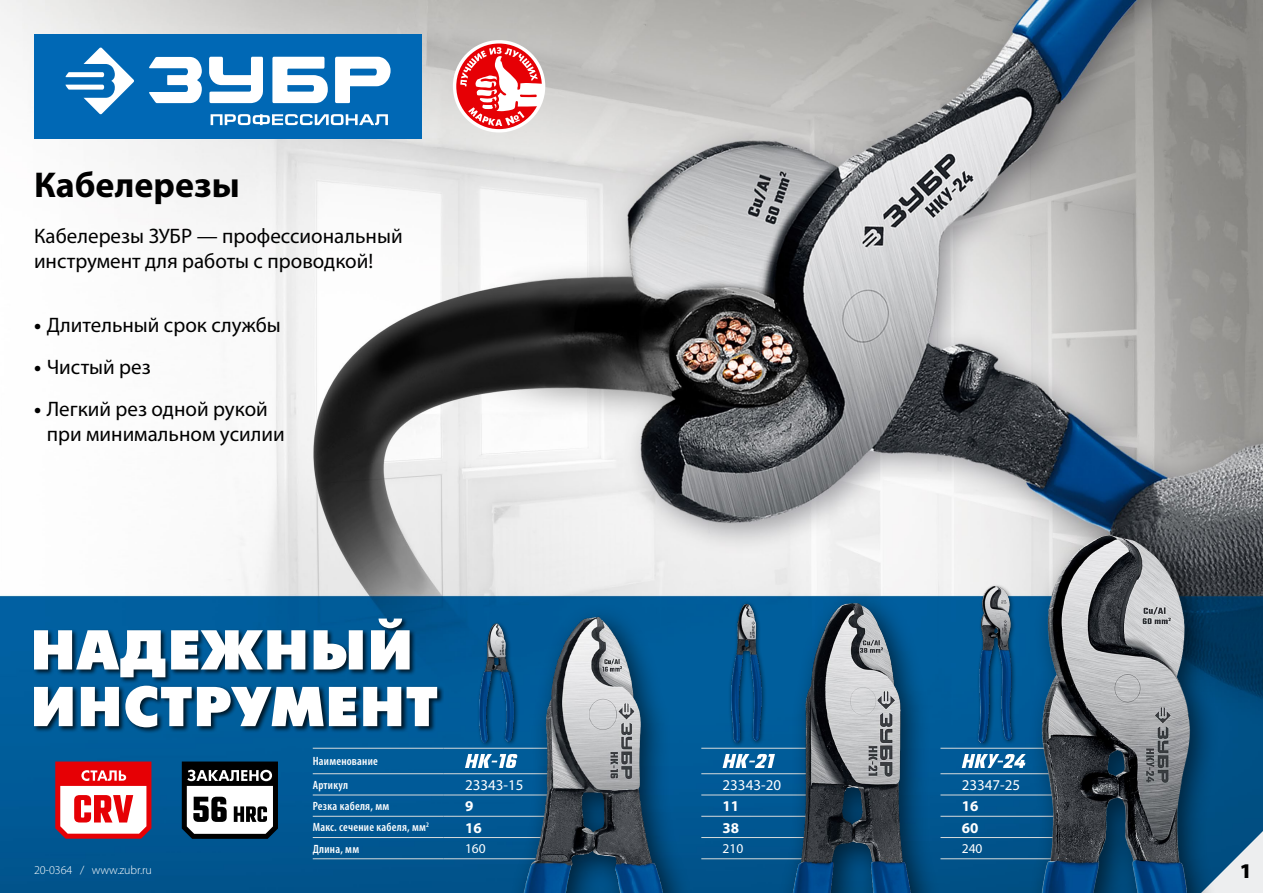
<style>
.page{position:relative;width:1263px;height:893px;background:#fff}
.page>*{position:absolute;margin:0;border:0;box-sizing:border-box;transform-origin:0 0}
.t1{font:700 36px "Myriad Pro";color:#000}
.t2{font:21px/25.2px "Myriad Pro";color:#000}
.t3{font:900 21px "Myriad Pro";color:#000}
.t4{font:15px "Myriad Pro";color:#fff}
.t5{font:700 15px/21.3px "Myriad Pro";color:#fff}
.t6{font:13.5px "Myriad Pro";color:#fff}
.t7{font:600 condensed 12px/23.4px "Myriad Pro";letter-spacing:.02em;color:#fff}
.t8{font:300 12px "Myriad Pro";letter-spacing:-.005em;color:#fff}
.s1{font-weight:700}
</style>
<div class="page">
<img style="left:0;top:0;width:1263px;height:893px">
<svg style="left:453px;top:40px;width:92px;height:93px"></svg>
<div style="left:456px;top:44px;width:86px;height:85px;background:#e60005;border-radius:50%"></div>
<svg style="left:460px;top:47px;width:84px;height:79px"></svg>
<div style="left:33px;top:617px;width:383px;height:67px;background:#000;opacity:.75"></div>
<svg style="left:34px;top:618px;width:376px;height:59px"></svg>
<div style="left:33px;top:684px;width:411px;height:50px;background:#000;opacity:.75"></div>
<svg style="left:34px;top:686px;width:403px;height:41px"></svg>
<svg style="left:1219px;top:831px;width:44px;height:62px;background:#98b4c8"></svg>
<div style="left:34px;top:34px;width:388px;height:105px;background:#0068b5"></div>
<svg style="left:211px;top:114px;width:177px;height:11px"></svg>
<svg style="left:65px;top:47px;width:69px;height:67px"></svg>
<svg style="left:149px;top:57px;width:242px;height:46px"></svg>
<hr style="left:313px;top:748px;width:131px;height:1px;background:#d8dbdc">
<hr style="left:444px;top:748px;width:120px;height:1px;background:#d8dbdc">
<hr style="left:313px;top:773px;width:131px;height:1px;background:#d8dbdc">
<hr style="left:444px;top:773px;width:120px;height:1px;background:#d8dbdc">
<hr style="left:313px;top:795px;width:131px;height:1px;background:#d8dbdc">
<hr style="left:444px;top:795px;width:120px;height:1px;background:#d8dbdc">
<hr style="left:313px;top:816px;width:131px;height:1px;background:#d8dbdc">
<hr style="left:444px;top:816px;width:120px;height:1px;background:#d8dbdc">
<hr style="left:313px;top:837px;width:131px;height:1px;background:#d8dbdc">
<hr style="left:444px;top:837px;width:120px;height:1px;background:#d8dbdc">
<hr style="left:313px;top:858px;width:131px;height:1px;background:#d8dbdc">
<hr style="left:444px;top:858px;width:120px;height:1px;background:#d8dbdc">
<svg style="left:465px;top:754px;width:40px;height:14px"></svg>
<hr style="left:701px;top:748px;width:121px;height:1px;background:#d8dbdc">
<hr style="left:701px;top:773px;width:121px;height:1px;background:#d8dbdc">
<hr style="left:701px;top:795px;width:121px;height:1px;background:#d8dbdc">
<hr style="left:701px;top:816px;width:121px;height:1px;background:#d8dbdc">
<hr style="left:701px;top:837px;width:121px;height:1px;background:#d8dbdc">
<hr style="left:701px;top:858px;width:121px;height:1px;background:#d8dbdc">
<svg style="left:722px;top:754px;width:51px;height:14px"></svg>
<hr style="left:940px;top:748px;width:121px;height:1px;background:#d8dbdc">
<hr style="left:940px;top:773px;width:121px;height:1px;background:#d8dbdc">
<hr style="left:940px;top:795px;width:121px;height:1px;background:#d8dbdc">
<hr style="left:940px;top:816px;width:121px;height:1px;background:#d8dbdc">
<hr style="left:940px;top:837px;width:121px;height:1px;background:#d8dbdc">
<hr style="left:940px;top:858px;width:121px;height:1px;background:#d8dbdc">
<svg style="left:962px;top:754px;width:64px;height:14px"></svg>
<div style="left:507px;top:602px;width:187px;height:291px;background:#000;opacity:.6"></div>
<img style="left:505px;top:615px;width:177px;height:278px">
<div style="left:477px;top:621px;width:42px;height:127px;background:#000;opacity:.6"></div>
<img style="left:479px;top:623px;width:35px;height:119px">
<div style="left:776px;top:589px;width:166px;height:304px;background:#000;opacity:.6"></div>
<img style="left:773px;top:604px;width:156px;height:289px">
<div style="left:728px;top:601px;width:39px;height:147px;background:#000;opacity:.6"></div>
<img style="left:731px;top:604px;width:30px;height:138px">
<div style="left:1027px;top:521px;width:192px;height:372px;background:#000;opacity:.6"></div>
<img style="left:1027px;top:536px;width:167px;height:357px">
<div style="left:976px;top:584px;width:41px;height:164px;background:#000;opacity:.6"></div>
<img style="left:979px;top:587px;width:32px;height:155px">
<svg style="left:55px;top:761px;width:96px;height:78px"></svg>
<svg style="left:182px;top:761px;width:96px;height:78px"></svg>
<h1 class="t1" style="left:34px;top:161px;width:207px">Кабелерезы</h1>
<p class="t2" style="left:34px;top:223px;width:370px">Кабелерезы ЗУБР — профессиональный инструмент для работы с проводкой!</p>
<p class="t2" style="left:34px;top:312px;width:248px"><span class="s1">•</span> Длительный срок службы</p>
<p class="t2" style="left:34px;top:354px;width:118px"><span class="s1">•</span> Чистый рез</p>
<p class="t2" style="left:47px;top:396px;width:239px;text-indent:-13px"><span class="s1">•</span> Легкий рез одной рукой при минимальном усилии</p>
<p class="t7" style="left:313px;top:750px;width:67px">Наименование<br>Артикул</p>
<p class="t4" style="left:465px;top:776px;width:60px">23343-15</p>
<p class="t7" style="left:313px;top:795px;width:78px">Резка кабеля, мм</p>
<p class="t5" style="left:465px;top:795px;width:10px">9</p>
<p class="t7" style="left:313px;top:816px;width:118px">Макс. сечение кабеля, мм<sup>2</sup></p>
<p class="t5" style="left:465px;top:816px;width:18px">16</p>
<p class="t7" style="left:313px;top:837px;width:48px">Длина, мм</p>
<p class="t6" style="left:465px;top:840px;width:22px">160</p>
<p class="t4" style="left:722px;top:776px;width:60px">23343-20</p>
<p class="t5" style="left:722px;top:795px;width:18px">11<br>38</p>
<p class="t6" style="left:722px;top:840px;width:22px">210</p>
<p class="t4" style="left:962px;top:776px;width:60px">23347-25</p>
<p class="t5" style="left:962px;top:795px;width:18px">16<br>60</p>
<p class="t6" style="left:962px;top:840px;width:22px">240</p>
<p class="t8" style="left:34px;top:862px;width:119px">20-0364 / www.zubr.ru</p>
<p class="t3" style="left:1240px;top:856px;width:14px">1</p>
</div>
